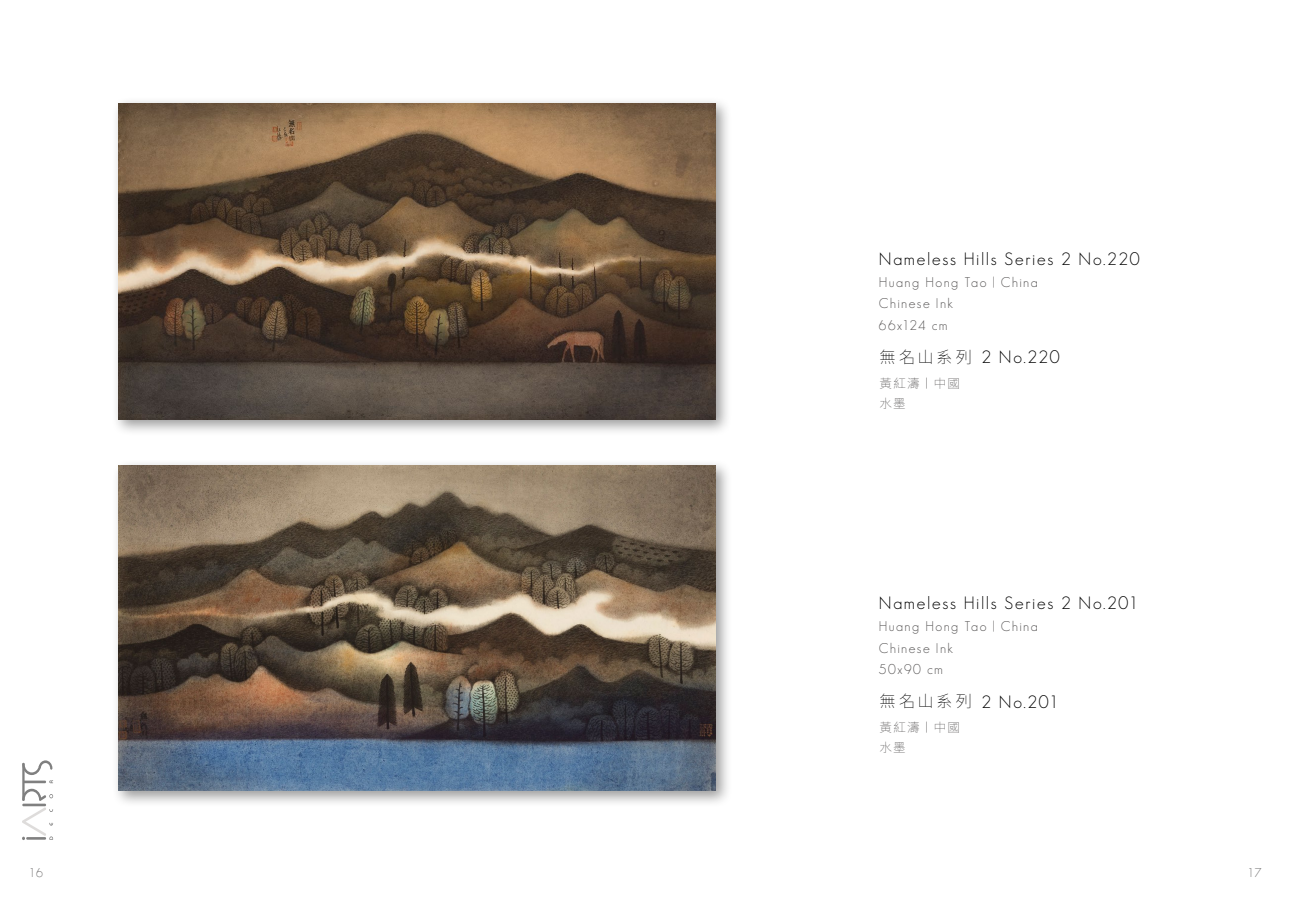
<style>
.page{position:relative;width:1290px;height:911px;background:#fff}
.page>*{position:absolute;margin:0;border:0;box-sizing:border-box;transform-origin:0 0}
.t1{font:300 17.5px "Geosans";letter-spacing:.095em;color:#000}
.t2{font:300 13.75px/21.2px "Geosans";letter-spacing:.1em;color:#595757}
.t3{font:100 12.5px/20.6px "Noto Sans TC";letter-spacing:.1em;color:#595757}
.t4{font:300 12.5px "Geosans";color:#727171}
.s1{font-family:"Noto Sans TC";font-weight:100;font-size:16.25px}
.s2{font-family:"Geosans";font-weight:300;font-size:13.75px}
</style>
<div class="page">
<hr style="left:22px;top:803px;width:24px;height:3px;background:#000">
<svg style="left:22px;top:760px;width:31px;height:41px"></svg>
<svg style="left:22px;top:807px;width:31px;height:33px"></svg>
<div style="left:112px;top:96px;width:620px;height:340px;background:#000;opacity:.4"></div>
<img style="left:118px;top:103px;width:597px;height:316px">
<div style="left:112px;top:459px;width:621px;height:348px;background:#000;opacity:.4"></div>
<img style="left:119px;top:465px;width:597px;height:326px">
<p class="t1" style="left:879px;top:249px;width:262px">Nameless Hills Series 2 No.220</p>
<p class="t2" style="left:879px;top:272px;width:160px">Huang Hong Tao | China<br>Chinese Ink<br>66x124 cm</p>
<p class="t1" style="left:879px;top:347px;width:182px"><span class="s1">無名山系列</span> 2 No.220</p>
<p class="t3" style="left:879px;top:373px;width:82px">黃紅濤 <span class="s2">|</span> 中國水墨</p>
<p class="t1" style="left:879px;top:593px;width:261px">Nameless Hills Series 2 No.201</p>
<p class="t2" style="left:879px;top:616px;width:160px">Huang Hong Tao | China<br>Chinese Ink<br>50x90 cm</p>
<p class="t1" style="left:879px;top:691px;width:180px"><span class="s1">無名山系列</span> 2 No.201</p>
<p class="t3" style="left:879px;top:717px;width:82px">黃紅濤 <span class="s2">|</span> 中國水墨</p>
<p class="t4" style="left:28px;top:865px;width:16px">16</p>
<p class="t4" style="left:1247px;top:865px;width:16px">17</p>
</div>
